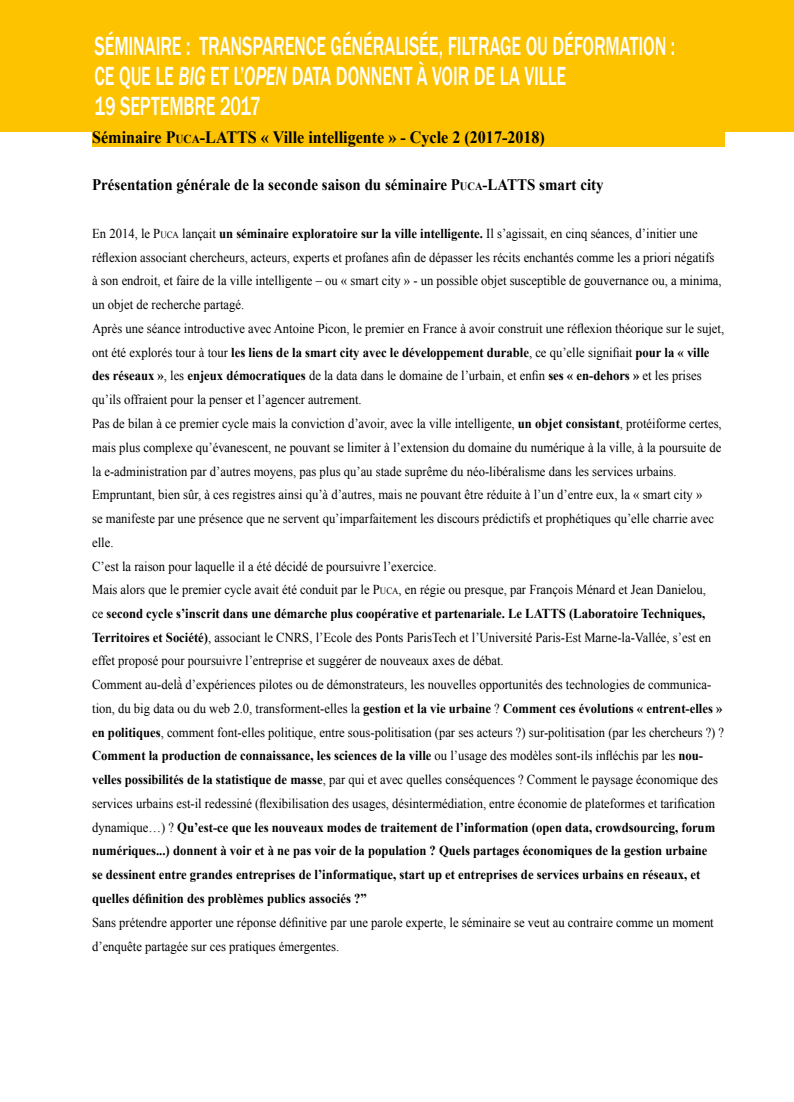
<style>
.page{position:relative;width:794px;height:1102px;background:#fff}
.page>*{position:absolute;margin:0;border:0;box-sizing:border-box;transform-origin:0 0}
.t1{font:500 27px/30px "Franklin Gothic";letter-spacing:-.005em;color:#fff;scale:.67 1}
.t2{font:700 17.38px "Times New Roman";color:#000;scale:.93 1}
.t3{font:700 16.12px "Times New Roman";color:#000;scale:.93 1}
.t4{font:13.62px/23.8px "Times New Roman";color:#000;scale:.93 1}
.s1{font-style:italic}
.s2{font-size:12.12px}
.s3{font-style:inherit}
.s4{font-size:11.25px}
.s5{font-size:9.5px}
.s6{font-weight:700}
</style>
<div class="page">
<div style="left:0;top:0;width:769px;height:131px;background:#fdc300"></div>
<div style="left:769px;top:0;width:25px;height:131px;background:#fdc300"></div>
<div style="left:92px;top:131px;width:632px;height:16px;background:#fdc300"></div>
<h1 class="t1" style="left:94px;top:31px;width:868px">SÉMINAIRE : TRANSPARENCE GÉNÉRALISÉE, FILTRAGE OU DÉFORMATION :<br>CE QUE LE <span class="s1">BIG</span> ET L’<span class="s1">OPEN</span> DATA DONNENT À VOIR DE LA VILLE<br>19 SEPTEMBRE 2017</h1>
<p class="t2" style="left:92px;top:125px;width:488px">Séminaire P<span class="s2">UCA</span><span class="s3">-</span>LATTS « Ville intelligente » - Cycle 2 (2017-2018)</p>
<p class="t3" style="left:92px;top:174px;width:551px">Présentation générale de la seconde saison du séminaire P<span class="s4">UCA</span>-LATTS smart city</p>
<p class="t4" style="left:92px;top:221px;width:681px">En 2014, le P<span class="s5">UCA</span> lançait <span class="s6">un séminaire exploratoire sur la ville intelligente.</span> Il s’agissait, en cinq séances, d’initier une réflexion associant chercheurs, acteurs, experts et profanes afin de dépasser les récits enchantés comme les a priori négatifs<br>à son endroit, et faire de la ville intelligente – ou « smart city » - un possible objet susceptible de gouvernance ou, a minima, un objet de recherche partagé.<br>Après une séance introductive avec Antoine Picon, le premier en France à avoir construit une réflexion théorique sur le sujet, ont été explorés tour à tour <span class="s6">les liens de la smart city avec le développement durable</span>, ce qu’elle signifiait <span class="s6">pour la « ville des réseaux »</span>, les <span class="s6">enjeux démocratiques</span> de la data dans le domaine de l’urbain, et enfin <span class="s6">ses « en-dehors »</span> et les prises qu’ils offraient pour la penser et l’agencer autrement.<br>Pas de bilan à ce premier cycle mais la conviction d’avoir, avec la ville intelligente, <span class="s6">un objet consistant</span>, protéiforme certes, mais plus complexe qu’évanescent, ne pouvant se limiter à l’extension du domaine du numérique à la ville, à la poursuite de la e-administration par d’autres moyens, pas plus qu’au stade suprême du néo-libéralisme dans les services urbains.<br>Empruntant, bien sûr, à ces registres ainsi qu’à d’autres, mais ne pouvant être réduite à l’un d’entre eux, la « smart city »<br>se manifeste par une présence que ne servent qu’imparfaitement les discours prédictifs et prophétiques qu’elle charrie avec elle.<br>C’est la raison pour laquelle il a été décidé de poursuivre l’exercice.<br>Mais alors que le premier cycle avait été conduit par le <span class="s3">P</span><span class="s5">UCA</span>, en régie ou presque, par François Ménard et Jean Danielou,<br>ce <span class="s6">second cycle s’inscrit dans une démarche plus coopérative et partenariale. Le LATTS (Laboratoire Techniques, Territoires et Société)</span>, associant le CNRS, l’Ecole des Ponts ParisTech et l’Université Paris-Est Marne-la-Vallée, s’est en effet proposé pour poursuivre l’entreprise et suggérer de nouveaux axes de débat.<br>Comment au-delà̀ d’expériences pilotes ou de démonstrateurs, les nouvelles opportunités des technologies de communica&shy;tion, du big data ou du web 2.0, transforment-elles la <span class="s6">gestion et la vie urbaine</span> ? <span class="s6">Comment ces évolutions « entrent-elles » en politiques</span>, comment font-elles politique, entre sous-politisation (par ses acteurs ?) sur-politisation (par les chercheurs ?) ?<br><span class="s6">Comment la production de connaissance, les sciences de la ville</span> ou l’usage des modèles sont-ils infléchis par les <span class="s6">nou&shy;velles possibilités de la statistique de masse</span>, par qui et avec quelles conséquences ? Comment le paysage économique des services urbains est-il redessiné (flexibilisation des usages, désintermédiation, entre économie de plateformes et tarification dynamique…) ? <span class="s6">Qu’est-ce que les nouveaux modes de traitement de l’information (open data, crowdsourcing, forum numériques...) donnent à voir et à ne pas voir de la population ? Quels partages économiques de la gestion urbaine<br>se dessinent entre grandes entreprises de l’informatique, start up et entreprises de services urbains en réseaux, et quelles définition des problèmes publics associés ?”</span></p>
<p class="t4" style="left:92px;top:910px;width:670px">Sans prétendre apporter une réponse définitive par une parole experte, le séminaire se veut au contraire comme un moment d’enquête partagée sur ces pratiques émergentes.</p>
</div>
